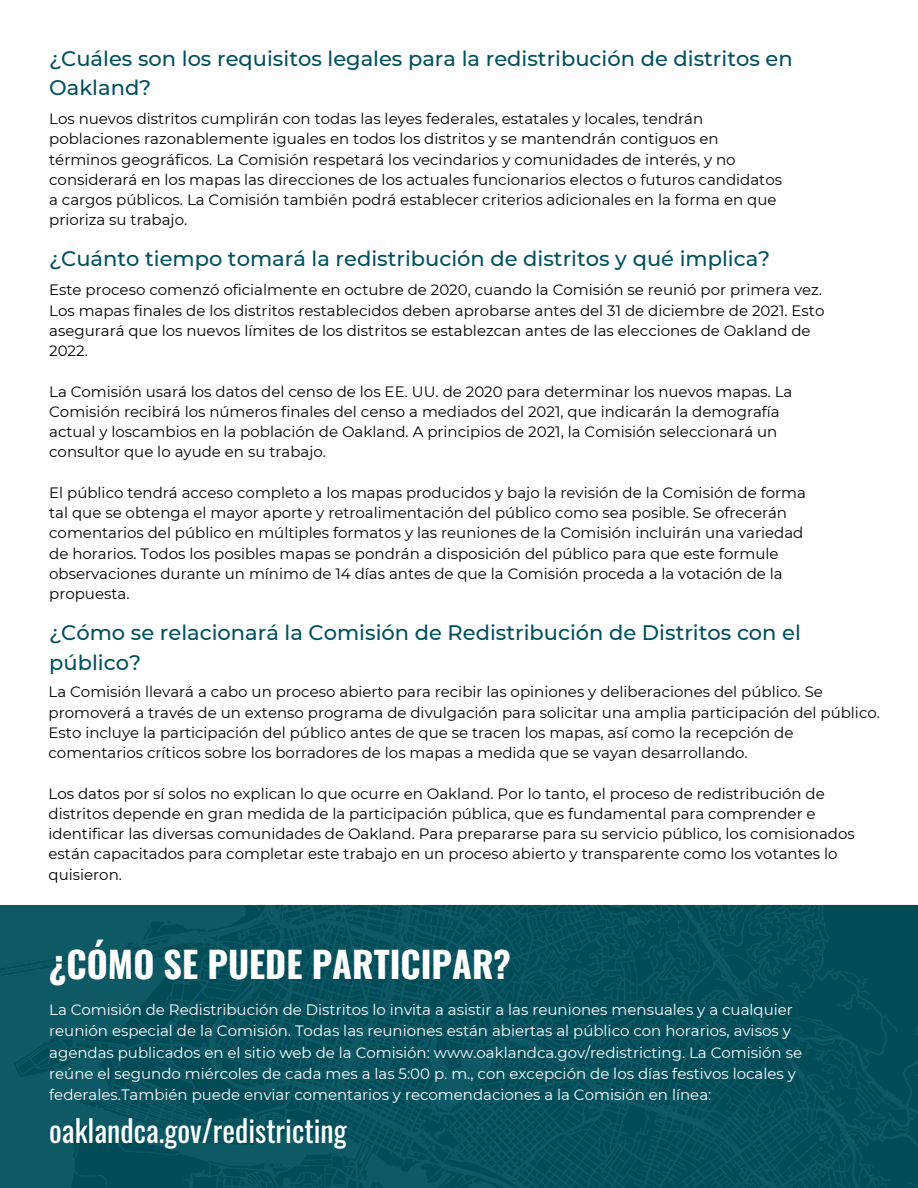
<style>
.page{position:relative;width:918px;height:1188px;background:#fff}
.page>*{position:absolute;margin:0;border:0;box-sizing:border-box;transform-origin:0 0}
.t1{font:700 36px "Oswald";color:#fff}
.t2{font:30px "Oswald";color:#fff}
.t3{font:500 21px/29.2px "Montserrat";color:#00505e}
.t4{font:15px/20.2px "Montserrat";color:#000}
.t5{font:15px/21.3px "Montserrat";color:#fff}
</style>
<div class="page">
<img style="left:0;top:905px;width:918px;height:283px">
<p class="t3" style="left:49px;top:44px;width:745px">¿Cuáles son los requisitos legales para la redistribución de distritos en<br>Oakland?</p>
<p class="t4" style="left:49px;top:109px;width:734px">Los nuevos distritos cumplirán con todas las leyes federales, estatales y locales, tendrán poblaciones razonablemente iguales en todos los distritos y se mantendrán contiguos en términos geográficos. La Comisión respetará los vecindarios y comunidades de interés, y no considerará en los mapas las direcciones de los actuales funcionarios electos o futuros candidatos a cargos públicos. La Comisión también podrá establecer criterios adicionales en la forma en que prioriza su trabajo.</p>
<p class="t3" style="left:49px;top:244px;width:723px">¿Cuánto tiempo tomará la redistribución de distritos y qué implica?</p>
<p class="t4" style="left:49px;top:280px;width:777px">Este proceso comenzó oficialmente en octubre de 2020, cuando la Comisión se reunió por primera vez.<br>Los mapas finales de los distritos restablecidos deben aprobarse antes del 31 de diciembre de 2021. Esto asegurará que los nuevos límites de los distritos se establezcan antes de las elecciones de Oakland de 2022.</p>
<p class="t4" style="left:49px;top:381px;width:745px">La Comisión usará los datos del censo de los EE. UU. de 2020 para determinar los nuevos mapas. La Comisión recibirá los números finales del censo a mediados del 2021, que indicarán la demografía actual y loscambios en la población de Oakland. A principios de 2021, la Comisión seleccionará un consultor que lo ayude en su trabajo.</p>
<p class="t4" style="left:49px;top:482px;width:758px">El público tendrá acceso completo a los mapas producidos y bajo la revisión de la Comisión de forma tal que se obtenga el mayor aporte y retroalimentación del público como sea posible. Se ofrecerán comentarios del público en múltiples formatos y las reuniones de la Comisión incluirán una variedad de horarios. Todos los posibles mapas se pondrán a disposición del público para que este formule observaciones durante un mínimo de 14 días antes de que la Comisión proceda a la votación de la propuesta.</p>
<p class="t3" style="left:49px;top:618px;width:753px">¿Cómo se relacionará la Comisión de Redistribución de Distritos con el público?</p>
<p class="t4" style="left:49px;top:682px;width:833px">La Comisión llevará a cabo un proceso abierto para recibir las opiniones y deliberaciones del público. Se promoverá a través de un extenso programa de divulgación para solicitar una amplia participación del público.<br>Esto incluye la participación del público antes de que se tracen los mapas, así como la recepción de comentarios críticos sobre los borradores de los mapas a medida que se vayan desarrollando.</p>
<p class="t4" style="left:49px;top:783px;width:808px">Los datos por sí solos no explican lo que ocurre en Oakland. Por lo tanto, el proceso de redistribución de distritos depende en gran medida de la participación pública, que es fundamental para comprender e identificar las diversas comunidades de Oakland. Para prepararse para su servicio público, los comisionados están capacitados para completar este trabajo en un proceso abierto y transparente como los votantes lo quisieron.</p>
<p class="t1" style="left:49px;top:936px;width:463px">¿CÓMO SE PUEDE PARTICIPAR?</p>
<p class="t5" style="left:49px;top:999px;width:754px">La Comisión de Redistribución de Distritos lo invita a asistir a las reuniones mensuales y a cualquier reunión especial de la Comisión. Todas las reuniones están abiertas al público con horarios, avisos y agendas publicados en el sitio web de la Comisión: www.oaklandca.gov/redistricting. La Comisión se reúne el segundo miércoles de cada mes a las 5:00 p. m., con excepción de los días festivos locales y federales.También puede enviar comentarios y recomendaciones a la Comisión en línea:</p>
<p class="t2" style="left:49px;top:1107px;width:299px">oaklandca.gov/redistricting</p>
</div>
